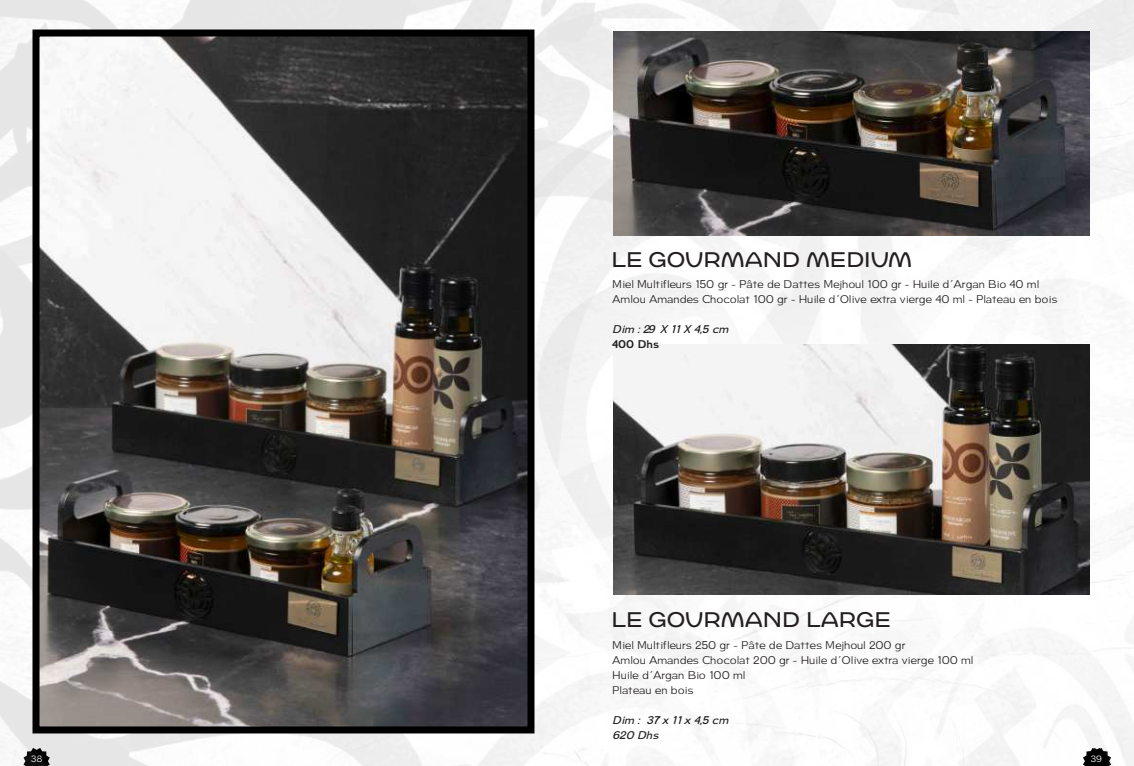
<style>
.page{position:relative;width:1134px;height:766px;background:#fff}
.page>*{position:absolute;margin:0;border:0;box-sizing:border-box;transform-origin:0 0}
.t1{font:21px "Babetta";color:#231f20}
.t2{font:11px "Aurel";color:#231f20}
.t3{font:italic 600 11px "Aurel";color:#231f20}
.t4{font:700 11px "Aurel";color:#231f20}
.t5{font:9px "Aurel";color:#fff}
</style>
<div class="page">
<img style="left:0;top:0;width:1134px;height:765px">
<img style="left:40px;top:38px;width:486px;height:687px">
<div style="left:32px;top:30px;width:502px;height:703px;border:7px solid #000"></div>
<img style="left:613px;top:32px;width:476px;height:204px">
<img style="left:613px;top:344px;width:476px;height:250px">
<svg style="left:1083px;top:747px;width:28px;height:18px"></svg>
<p class="t1" style="left:611px;top:243px;width:302px">LE GOURMAND MEDIUM</p>
<p class="t2" style="left:612px;top:277px;width:428px">Miel Multifleurs 150 gr - Pâte de Dattes Mejhoul 100 gr - Huile d´Argan Bio 40 ml</p>
<p class="t2" style="left:612px;top:292px;width:446px">Amlou Amandes Chocolat 100 gr - Huile d´Olive extra vierge 40 ml - Plateau en bois</p>
<p class="t3" style="left:612px;top:322px;width:117px">Dim : 29 X 11 X 4,5 cm</p>
<p class="t4" style="left:612px;top:337px;width:48px">400 Dhs</p>
<p class="t1" style="left:611px;top:602px;width:281px">LE GOURMAND LARGE</p>
<p class="t2" style="left:612px;top:638px;width:295px">Miel Multifleurs 250 gr - Pâte de Dattes Mejhoul 200 gr</p>
<p class="t2" style="left:612px;top:653px;width:363px">Amlou Amandes Chocolat 200 gr - Huile d´Olive extra vierge 100 ml</p>
<p class="t2" style="left:612px;top:668px;width:135px">Huile d´Argan Bio 100 ml</p>
<p class="t2" style="left:612px;top:683px;width:83px">Plateau en bois</p>
<p class="t3" style="left:612px;top:713px;width:117px">Dim : 37 x 11 x 4,5 cm</p>
<p class="t3" style="left:612px;top:728px;width:48px">620 Dhs</p>
<p class="t5" style="left:31px;top:753px;width:13px">38</p>
<p class="t5" style="left:1092px;top:753px;width:13px">39</p>
<p class="t5" style="left:1090px;top:753px;width:13px">39</p>
</div>
